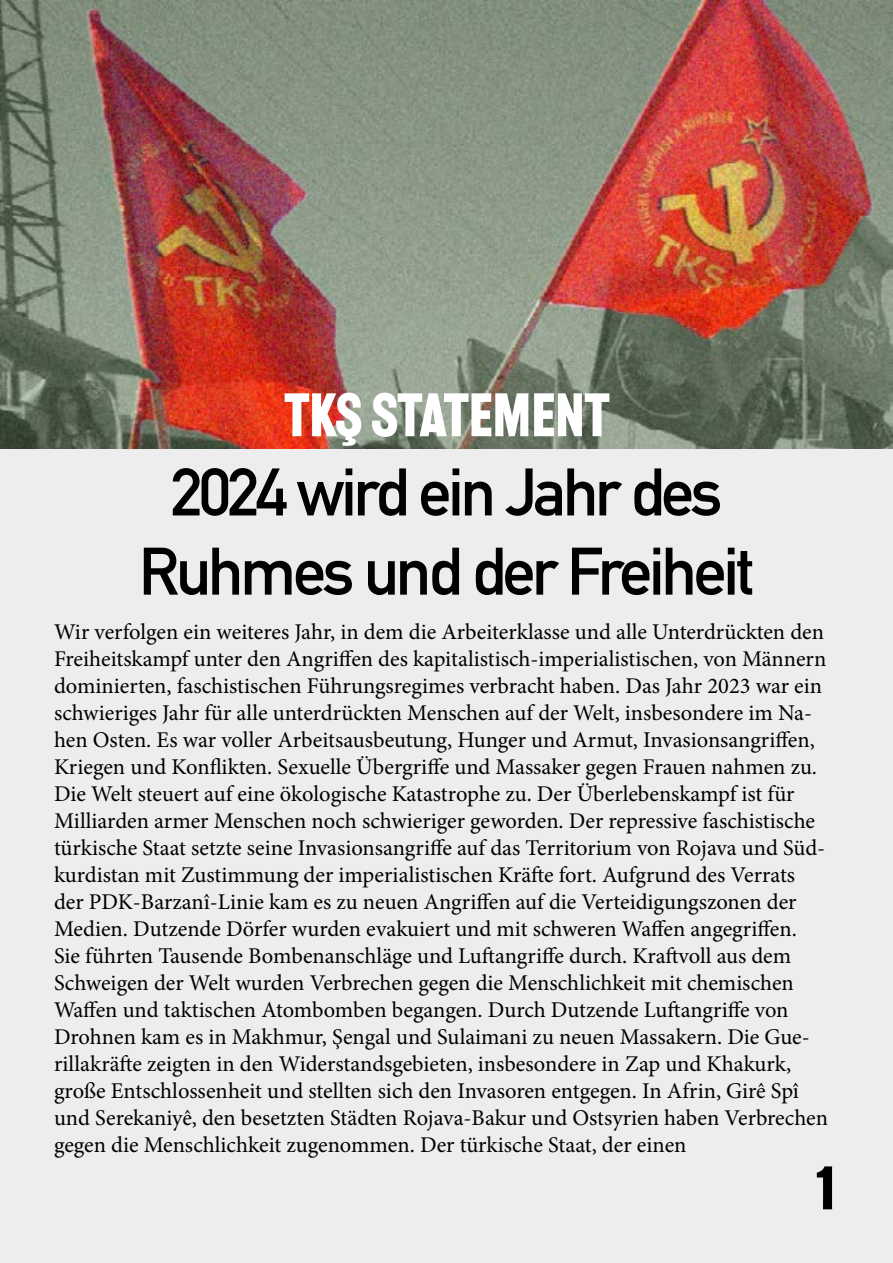
<style>
.page{position:relative;width:893px;height:1263px;background:#ededed}
.page>*{position:absolute;margin:0;border:0;box-sizing:border-box;transform-origin:0 0}
.t1{font:700 66px/79.2px "DIN Alternate";letter-spacing:-.05em;color:#000;text-align:center}
.t2{font:60px "Railroad Gothic ATF";color:#fff}
.t3{font:60px "Railroad Gothic ATF";color:#000}
.t4{font:22.5px/27px "Minion Pro";color:#000}
</style>
<div class="page">
<img style="left:0;top:0;width:893px;height:449px">
<h2 class="t2" style="left:284px;top:379px;width:327px">TKŞ STATEMENT</h2>
<h1 class="t1" style="left:139px;top:448px;width:617px">2024 wird ein Jahr des<br>Ruhmes und der Freiheit</h1>
<p class="t4" style="left:54px;top:619px;width:776px">Wir verfolgen ein weiteres Jahr, in dem die Arbeiterklasse und alle Unterdrückten den Freiheitskampf unter den Angriffen des kapitalistisch-imperialistischen, von Männern dominierten, faschistischen Führungsregimes verbracht haben. Das Jahr 2023 war ein schwieriges Jahr für alle unterdrückten Menschen auf der Welt, insbesondere im Na&shy;hen Osten. Es war voller Arbeitsausbeutung, Hunger und Armut, Invasionsangriffen, Kriegen und Konflikten. Sexuelle Übergriffe und Massaker gegen Frauen nahmen zu.<br>Die Welt steuert auf eine ökologische Katastrophe zu. Der Überlebenskampf ist für Milliarden armer Menschen noch schwieriger geworden. Der repressive faschistische türkische Staat setzte seine Invasionsangriffe auf das Territorium von Rojava und Süd&shy;kurdistan mit Zustimmung der imperialistischen Kräfte fort. Aufgrund des Verrats der PDK-Barzanî-Linie kam es zu neuen Angriffen auf die Verteidigungszonen der Medien. Dutzende Dörfer wurden evakuiert und mit schweren Waffen angegriffen.<br>Sie führten Tausende Bombenanschläge und Luftangriffe durch. Kraftvoll aus dem Schweigen der Welt wurden Verbrechen gegen die Menschlichkeit mit chemischen Waffen und taktischen Atombomben begangen. Durch Dutzende Luftangriffe von Drohnen kam es in Makhmur, Şengal und Sulaimani zu neuen Massakern. Die Gue&shy;rillakräfte zeigten in den Widerstandsgebieten, insbesondere in Zap und Khakurk, große Entschlossenheit und stellten sich den Invasoren entgegen. In Afrin, Girê Spî und Serekaniyê, den besetzten Städten Rojava-Bakur und Ostsyrien haben Verbrechen gegen die Menschlichkeit zugenommen. Der türkische Staat, der einen</p>
<h2 class="t3" style="left:816px;top:1152px;width:20px">1</h2>
</div>
